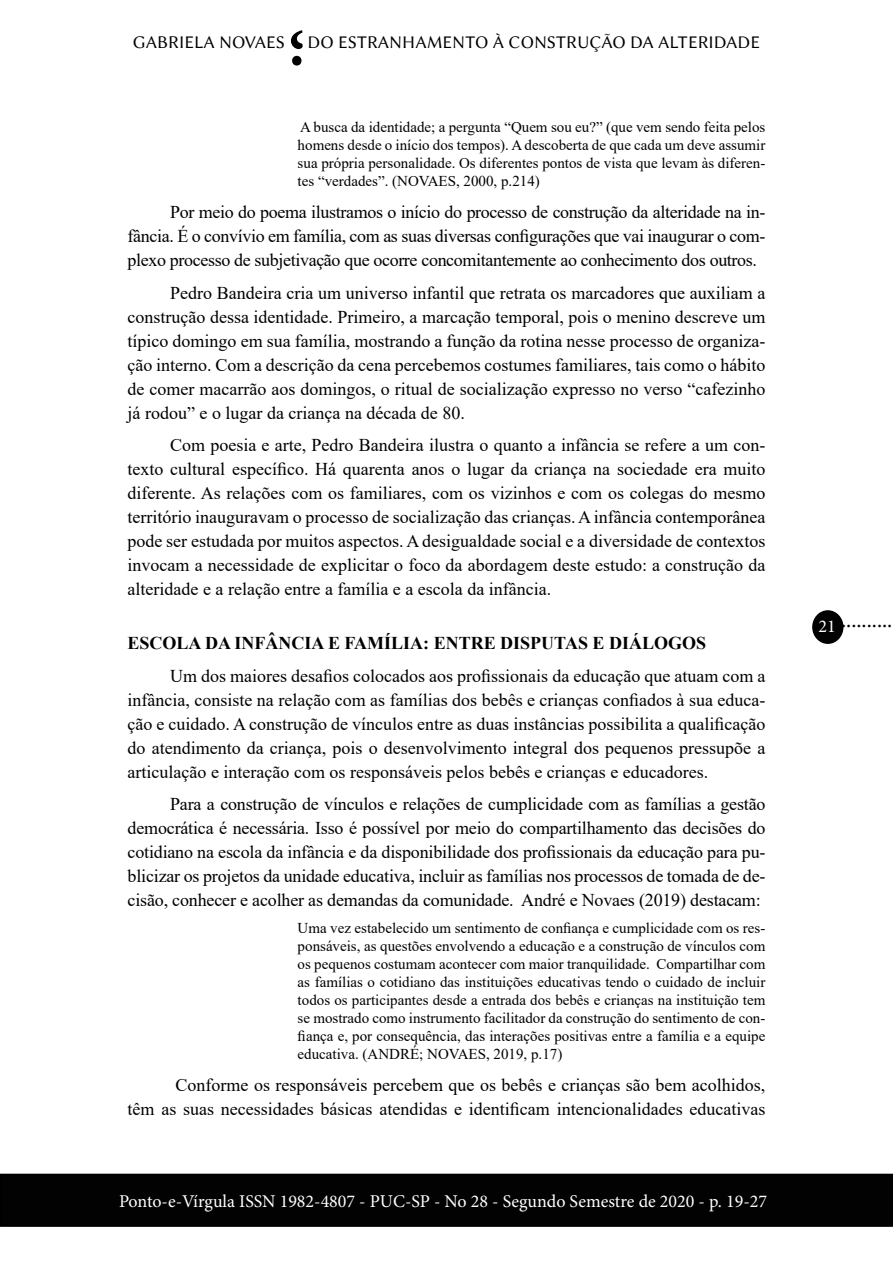
<style>
.page{position:relative;width:893px;height:1263px;background:#fff}
.page>*{position:absolute;margin:0;border:0;box-sizing:border-box;transform-origin:0 0}
.t1{font:700 90px "Adobe Arabic";color:#000}
.t2{font:22.5px "Minion Pro";color:#000}
.t3{font:18px/24px "Times New Roman";color:#000;text-align:justify}
.t4{font:18px "Minion Pro";color:#fff}
.t5{font:18px "Linux Biolinum G";color:#000}
.t6{font:700 18px "Times New Roman";color:#000}
.t7{font:15px/18px "Times New Roman";color:#000;text-align:justify}
</style>
<div class="page">
<div style="left:813px;top:611px;width:30px;height:32px;background:#020203;border-radius:50%"></div>
<div style="left:812px;top:610px;width:31px;height:34px;border:2px solid #000;border-radius:50%"></div>
<div style="left:1px;top:1174px;width:891px;height:52px;background:#020203"></div>
<div style="left:0;top:1174px;width:893px;height:53px;border:2px solid #000"></div>
<h1 class="t1" style="left:305px;top:122px;width:18px;rotate:-180deg">;</h1>
<p class="t5" style="left:133px;top:32px;width:629px">GABRIELA NOVAES DO ESTRANHAMENTO À CONSTRUÇÃO DA ALTERIDADE</p>
<p class="t7" style="left:298px;top:117px;width:469px">A busca da identidade; a pergunta “Quem sou eu?” (que vem sendo feita pelos homens desde o início dos tempos). A descoberta de que cada um deve assumir sua própria personalidade. Os diferentes pontos de vista que levam às diferen&shy;tes “verdades”. (NOVAES, 2000, p.214)</p>
<p class="t3" style="left:128px;top:199px;width:639px;text-indent:43px">Por meio do poema ilustramos o início do processo de construção da alteridade na in&shy;fância. É o convívio em família, com as suas diversas configurações que vai inaugurar o com&shy;plexo processo de subjetivação que ocorre concomitantemente ao conhecimento dos outros.</p>
<p class="t3" style="left:128px;top:280px;width:639px;text-indent:43px">Pedro Bandeira cria um universo infantil que retrata os marcadores que auxiliam a construção dessa identidade. Primeiro, a marcação temporal, pois o menino descreve um típico domingo em sua família, mostrando a função da rotina nesse processo de organiza&shy;ção interno. Com a descrição da cena percebemos costumes familiares, tais como o hábito de comer macarrão aos domingos, o ritual de socialização expresso no verso “cafezinho já rodou” e o lugar da criança na década de 80.</p>
<p class="t3" style="left:128px;top:432px;width:639px;text-indent:43px">Com poesia e arte, Pedro Bandeira ilustra o quanto a infância se refere a um con&shy;texto cultural específico. Há quarenta anos o lugar da criança na sociedade era muito diferente. As relações com os familiares, com os vizinhos e com os colegas do mesmo território inauguravam o processo de socialização das crianças. A infância contemporânea pode ser estudada por muitos aspectos. A desigualdade social e a diversidade de contextos invocam a necessidade de explicitar o foco da abordagem deste estudo: a construção da alteridade e a relação entre a família e a escola da infância.</p>
<p class="t6" style="left:128px;top:630px;width:580px">ESCOLA DA INFÂNCIA E FAMÍLIA: ENTRE DISPUTAS E DIÁLOGOS</p>
<p class="t3" style="left:128px;top:663px;width:639px;text-indent:43px">Um dos maiores desafios colocados aos profissionais da educação que atuam com a infância, consiste na relação com as famílias dos bebês e crianças confiados à sua educa&shy;ção e cuidado. A construção de vínculos entre as duas instâncias possibilita a qualificação do atendimento da criança, pois o desenvolvimento integral dos pequenos pressupõe a articulação e interação com os responsáveis pelos bebês e crianças e educadores.</p>
<p class="t3" style="left:128px;top:792px;width:639px;text-indent:43px">Para a construção de vínculos e relações de cumplicidade com as famílias a gestão democrática é necessária. Isso é possível por meio do compartilhamento das decisões do cotidiano na escola da infância e da disponibilidade dos profissionais da educação para pu&shy;blicizar os projetos da unidade educativa, incluir as famílias nos processos de tomada de de&shy;cisão, conhecer e acolher as demandas da comunidade. André e Novaes (2019) destacam:</p>
<p class="t7" style="left:298px;top:918px;width:469px">Uma vez estabelecido um sentimento de confiança e cumplicidade com os res&shy;ponsáveis, as questões envolvendo a educação e a construção de vínculos com os pequenos costumam acontecer com maior tranquilidade. Compartilhar com as famílias o cotidiano das instituições educativas tendo o cuidado de incluir todos os participantes desde a entrada dos bebês e crianças na instituição tem se mostrado como instrumento facilitador da construção do sentimento de con&shy;fiança e, por consequência, das interações positivas entre a família e a equipe educativa. (ANDRÉ; NOVAES, 2019, p.17)</p>
<p class="t3" style="left:128px;top:1073px;width:639px;text-align:right">Conforme os responsáveis percebem que os bebês e crianças são bem acolhidos,<br>têm as suas necessidades básicas atendidas e identificam intencionalidades educativas</p>
<p class="t4" style="left:119px;top:1189px;width:650px">Ponto-e-Vírgula ISSN 1982-4807 - PUC-SP - No 28 - Segundo Semestre de 2020 - p. 19-27</p>
<p class="t4" style="left:819px;top:614px;width:19px">21</p>
<p class="t2" style="left:841px;top:605px;width:53px">..........</p>
</div>
